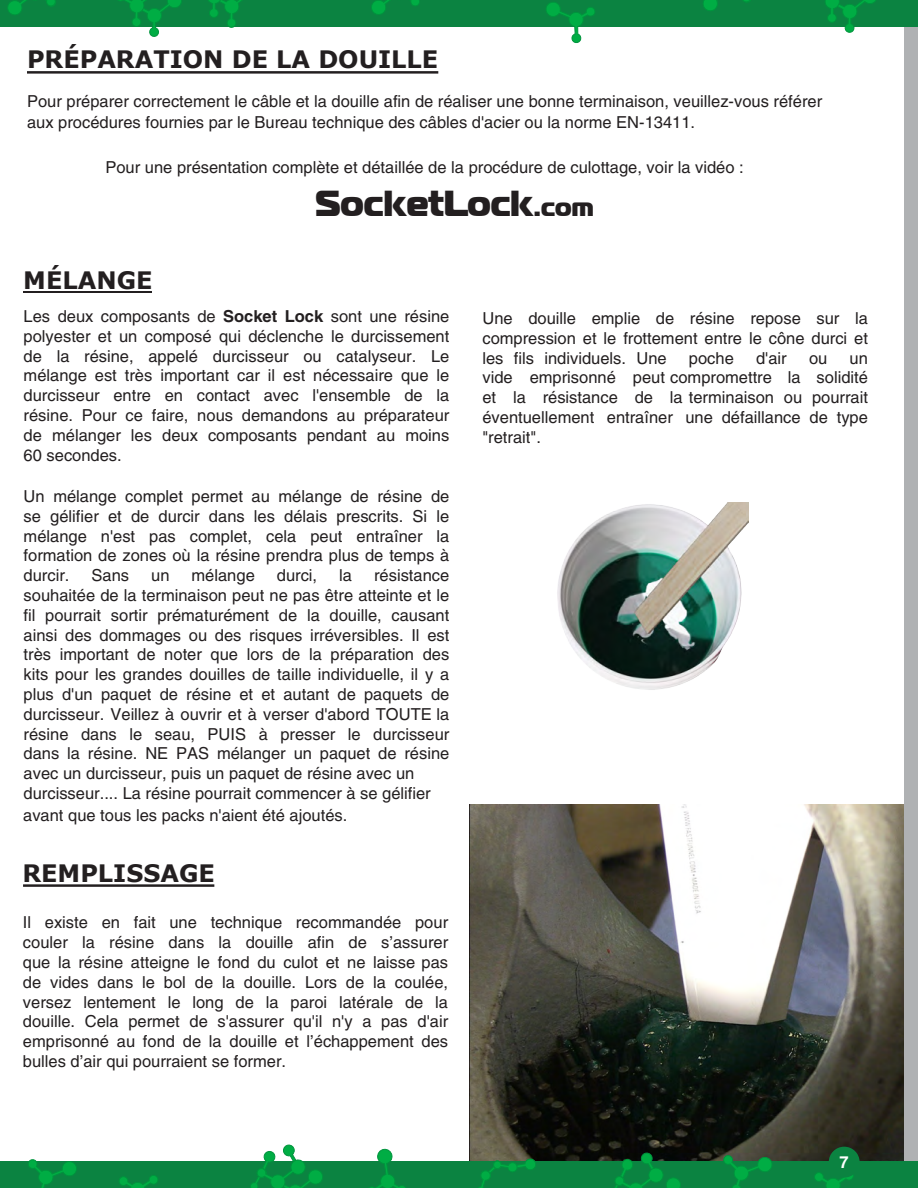
<style>
.page{position:relative;width:918px;height:1188px;background:#fff}
.page>*{position:absolute;margin:0;border:0;box-sizing:border-box;transform-origin:0 0}
.t1{font:36px "Magistral Black C";color:#231f20}
.t2{font:700 24px "Verdana";color:#231f20}
.t3{font:16.5px/19.8px "Helvetica LT Std";color:#231f20;text-align:justify}
.t4{font:700 16.5px "Helvetica LT";color:#fff}
.s1{font-size:25.5px}
.s2{font-weight:700}
</style>
<div class="page">
<img style="left:470px;top:804px;width:434px;height:357px">
<div style="left:904px;top:0;width:14px;height:1188px;background:#afb1b3"></div>
<div style="left:0;top:0;width:918px;height:27px;background:#0b8341"></div>
<div style="left:0;top:1161px;width:918px;height:27px;background:#0b8341"></div>
<svg style="left:546px;top:2px;width:49px;height:41px"></svg>
<svg style="left:371px;top:0;width:49px;height:15px"></svg>
<svg style="left:825px;top:0;width:51px;height:33px"></svg>
<svg style="left:703px;top:0;width:48px;height:11px"></svg>
<svg style="left:208px;top:0;width:35px;height:28px"></svg>
<svg style="left:118px;top:0;width:64px;height:37px"></svg>
<svg style="left:7px;top:0;width:49px;height:15px"></svg>
<svg style="left:369px;top:1149px;width:37px;height:39px"></svg>
<svg style="left:476px;top:1158px;width:60px;height:30px"></svg>
<svg style="left:607px;top:1152px;width:75px;height:36px"></svg>
<svg style="left:722px;top:1154px;width:52px;height:34px"></svg>
<svg style="left:814px;top:1172px;width:40px;height:16px"></svg>
<svg style="left:250px;top:1144px;width:73px;height:44px"></svg>
<svg style="left:28px;top:1159px;width:49px;height:29px"></svg>
<svg style="left:119px;top:1175px;width:39px;height:13px"></svg>
<div style="left:829px;top:1147px;width:31px;height:31px;background:#0b8341;border-radius:50%"></div>
<img style="left:557px;top:502px;width:192px;height:188px">
<hr style="left:27px;top:71px;width:411px;height:3px;background:#231f20">
<hr style="left:24px;top:292px;width:128px;height:1px;background:#231f20">
<hr style="left:23px;top:884px;width:191px;height:3px;background:#231f20">
<p class="t2" style="left:27px;top:42px;width:413px">PRÉPARATION DE LA DOUILLE</p>
<p class="t3" style="left:27px;top:90px;width:797px;line-height:21px">Pour préparer correctement le câble et la douille afin de réaliser une bonne terminaison, veuillez-vous référer aux procédures fournies par le Bureau technique des câbles d'acier ou la norme EN-13411.</p>
<p class="t3" style="left:105px;top:157px;width:640px">Pour une présentation complète et détaillée de la procédure de culottage, voir la vidéo :</p>
<p class="t1" style="left:315px;top:180px;width:280px">SocketLock<span class="s1">.com</span></p>
<p class="t2" style="left:23px;top:263px;width:131px">MÉLANGE</p>
<p class="t3" style="left:24px;top:306px;width:427px">Les deux composants de <span class="s2">Socket Lock</span> sont une résine polyester et un composé qui déclenche le durcissement de la résine, appelé durcisseur ou catalyseur. Le mélange est très important car il est nécessaire que le durcisseur entre en contact avec l'ensemble de la résine. Pour ce faire, nous demandons au préparateur de mélanger les deux composants pendant au moins 60 secondes.</p>
<p class="t3" style="left:24px;top:486px;width:427px">Un mélange complet permet au mélange de résine de se gélifier et de durcir dans les délais prescrits. Si le mélange n'est pas complet, cela peut entraîner la formation de zones où la résine prendra plus de temps à durcir.</p>
<p class="t3" style="left:92px;top:566px;width:39px">Sans</p>
<p class="t3" style="left:151px;top:566px;width:20px">un</p>
<p class="t3" style="left:192px;top:566px;width:65px">mélange</p>
<p class="t3" style="left:277px;top:566px;width:42px">durci,</p>
<p class="t3" style="left:339px;top:566px;width:14px">la</p>
<p class="t3" style="left:23px;top:565px;width:428px;text-align:left;text-indent:351px">résistance souhaitée de la terminaison peut ne pas être atteinte et le fil pourrait sortir prématurément de la douille, causant ainsi des dommages ou des risques irréversibles. Il est très important de noter que lors de la préparation des kits pour les grandes douilles de taille individuelle, il y a plus d'un paquet de résine et et autant de paquets de durcisseur. Veillez à ouvrir et à verser d'abord TOUTE la résine dans le seau, PUIS à presser le durcisseur dans la résine. NE PAS mélanger un paquet de résine avec un durcisseur, puis un paquet de résine avec un durcisseur.... La résine pourrait commencer à se gélifier avant que tous les packs n'aient été ajoutés.</p>
<p class="t2" style="left:22px;top:856px;width:194px">REMPLISSAGE</p>
<p class="t3" style="left:23px;top:913px;width:427px">Il existe en fait une technique recommandée pour couler la résine dans la douille afin de s’assurer que la résine atteigne le fond du culot et ne laisse pas de vides dans le bol de la douille. Lors de la coulée, versez lentement le long de la paroi latérale de la douille. Cela permet de s'assurer qu'il n'y a pas d'air emprisonné au fond de la douille et l’échappement des bulles d’air qui pourraient se former.</p>
<p class="t3" style="left:482px;top:308px;width:387px">Une douille emplie de résine repose sur la compression et le frottement entre le cône durci et les fils individuels. Une</p>
<p class="t3" style="left:689px;top:348px;width:46px">poche</p>
<p class="t3" style="left:756px;top:348px;width:32px">d'air</p>
<p class="t3" style="left:809px;top:348px;width:20px">ou</p>
<p class="t3" style="left:482px;top:348px;width:387px;text-indent:367px">un vide emprisonné peut compromettre la solidité et la résistance de la terminaison ou pourrait éventuellement entraîner une défaillance de type "retrait".</p>
<p class="t4" style="left:840px;top:1152px;width:11px">7</p>
</div>
